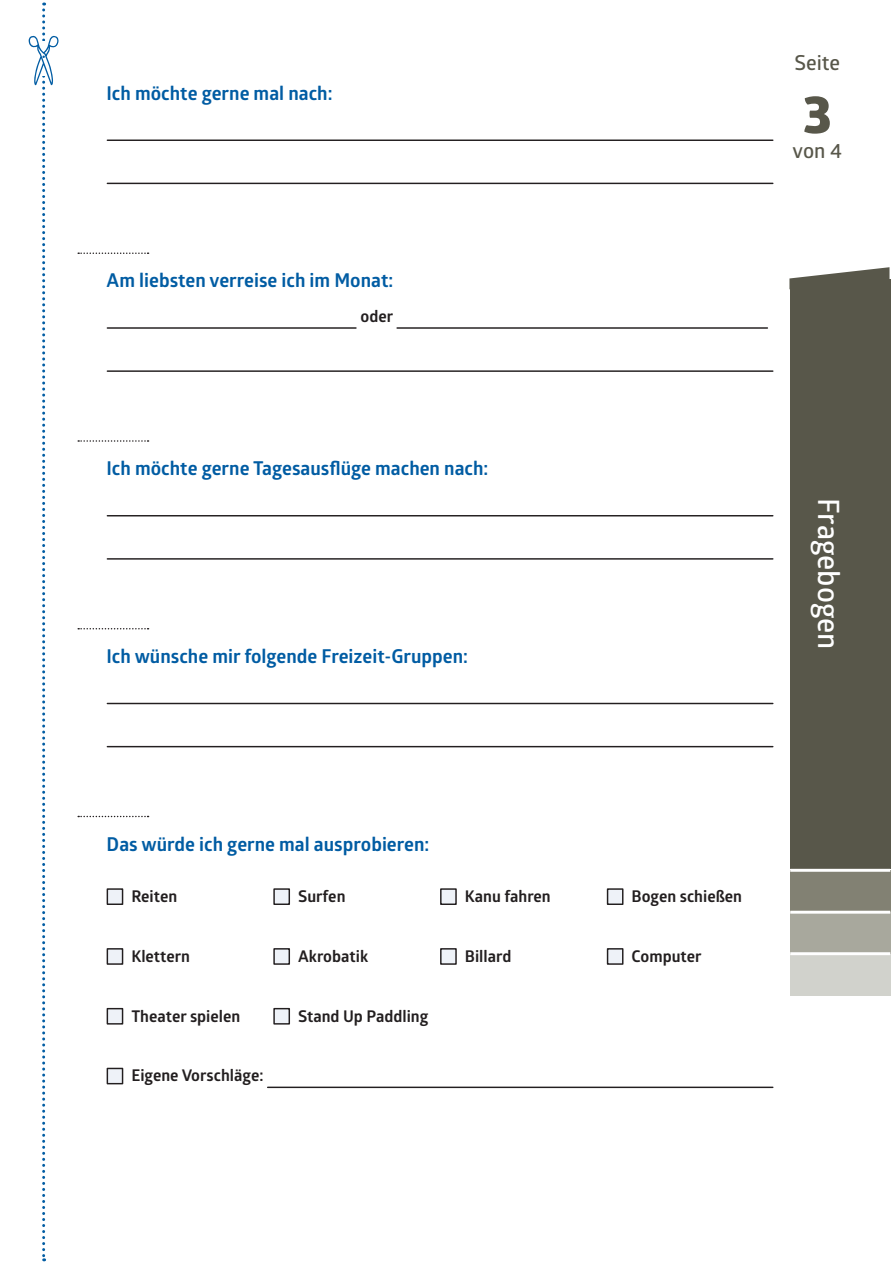
<style>
.page{position:relative;width:893px;height:1263px;background:#fff}
.page>*{position:absolute;margin:0;border:0;box-sizing:border-box;transform-origin:0 0}
.t1{font:800 52.95px "Glober";color:#58574a}
.t2{font:600 29.4px "Glober";color:#fff}
.t3{font:600 20.55px "Glober";color:#58574a}
.t4{font:700 19.05px "Glober";color:#015ca3}
.t5{font:700 16.2px "Glober";color:#231f20}
</style>
<div class="page">
<svg style="left:29px;top:3px;width:30px;height:1258px"></svg>
<svg style="left:78px;top:253px;width:71px;height:1px"></svg>
<svg style="left:78px;top:440px;width:71px;height:2px"></svg>
<svg style="left:78px;top:628px;width:71px;height:1px"></svg>
<svg style="left:78px;top:816px;width:71px;height:1px"></svg>
<hr style="left:107px;top:140px;width:666px;height:1px;background:#231f20">
<hr style="left:107px;top:183px;width:666px;height:1px;background:#231f20">
<hr style="left:107px;top:327px;width:249px;height:2px;background:#231f20">
<hr style="left:397px;top:327px;width:370px;height:2px;background:#231f20">
<hr style="left:107px;top:370px;width:666px;height:2px;background:#231f20">
<hr style="left:107px;top:515px;width:666px;height:1px;background:#231f20">
<hr style="left:107px;top:558px;width:666px;height:2px;background:#231f20">
<hr style="left:107px;top:703px;width:666px;height:1px;background:#231f20">
<hr style="left:107px;top:746px;width:666px;height:1px;background:#231f20">
<div style="left:107px;top:889px;width:16px;height:15px;background:#eef2f8"></div>
<div style="left:107px;top:888px;width:16px;height:17px;border:1px solid #231f20"></div>
<div style="left:274px;top:889px;width:15px;height:15px;background:#eef2f8"></div>
<div style="left:273px;top:888px;width:17px;height:17px;border:1px solid #231f20"></div>
<div style="left:441px;top:889px;width:15px;height:15px;background:#eef2f8"></div>
<div style="left:440px;top:888px;width:17px;height:17px;border:1px solid #231f20"></div>
<div style="left:607px;top:889px;width:16px;height:15px;background:#eef2f8"></div>
<div style="left:607px;top:888px;width:16px;height:17px;border:1px solid #231f20"></div>
<div style="left:107px;top:949px;width:16px;height:15px;background:#eef2f8"></div>
<div style="left:107px;top:948px;width:16px;height:17px;border:1px solid #231f20"></div>
<div style="left:274px;top:949px;width:15px;height:15px;background:#eef2f8"></div>
<div style="left:273px;top:948px;width:17px;height:17px;border:1px solid #231f20"></div>
<div style="left:441px;top:949px;width:15px;height:15px;background:#eef2f8"></div>
<div style="left:440px;top:948px;width:17px;height:17px;border:1px solid #231f20"></div>
<div style="left:607px;top:949px;width:16px;height:15px;background:#eef2f8"></div>
<div style="left:607px;top:948px;width:16px;height:17px;border:1px solid #231f20"></div>
<div style="left:107px;top:1009px;width:16px;height:15px;background:#eef2f8"></div>
<div style="left:107px;top:1008px;width:16px;height:17px;border:1px solid #231f20"></div>
<div style="left:274px;top:1009px;width:15px;height:15px;background:#eef2f8"></div>
<div style="left:273px;top:1008px;width:17px;height:17px;border:1px solid #231f20"></div>
<div style="left:107px;top:1068px;width:16px;height:16px;background:#eef2f8"></div>
<div style="left:107px;top:1068px;width:16px;height:16px;border:1px solid #231f20"></div>
<hr style="left:268px;top:1087px;width:505px;height:1px;background:#231f20">
<div style="left:790px;top:279px;width:100px;height:589px;background:#58574a"></div>
<div style="left:790px;top:870px;width:100px;height:42px;background:#828173"></div>
<div style="left:790px;top:912px;width:100px;height:42px;background:#a8a89d"></div>
<div style="left:790px;top:954px;width:100px;height:42px;background:#d1d2cc"></div>
<hr style="left:790px;top:869px;width:100px;height:3px;background:#fff">
<hr style="left:790px;top:911px;width:100px;height:3px;background:#fff">
<hr style="left:790px;top:952px;width:100px;height:3px;background:#fff">
<svg style="left:789px;top:267px;width:100px;height:22px"></svg>
<p class="t4" style="left:107px;top:86px;width:227px">Ich möchte gerne mal nach:</p>
<p class="t4" style="left:107px;top:274px;width:288px">Am liebsten verreise ich im Monat:</p>
<p class="t5" style="left:360px;top:311px;width:34px">oder</p>
<p class="t4" style="left:107px;top:461px;width:383px">Ich möchte gerne Tagesausflüge machen nach:</p>
<p class="t4" style="left:107px;top:649px;width:363px">Ich wünsche mir folgende Freizeit-Gruppen:</p>
<p class="t3" style="left:794px;top:51px;width:47px">Seite</p>
<h1 class="t1" style="left:803px;top:84px;width:30px">3</h1>
<p class="t3" style="left:792px;top:139px;width:51px">von 4</p>
<h2 class="t2" style="left:845px;top:498px;width:153px;rotate:90deg">Fragebogen</h2>
<p class="t4" style="left:107px;top:837px;width:324px">Das würde ich gerne mal ausprobieren:</p>
<p class="t5" style="left:131px;top:890px;width:47px">Reiten</p>
<p class="t5" style="left:298px;top:890px;width:49px">Surfen</p>
<p class="t5" style="left:465px;top:890px;width:87px">Kanu fahren</p>
<p class="t5" style="left:631px;top:890px;width:112px">Bogen schießen</p>
<p class="t5" style="left:131px;top:950px;width:60px">Klettern</p>
<p class="t5" style="left:298px;top:950px;width:72px">Akrobatik</p>
<p class="t5" style="left:465px;top:950px;width:48px">Billard</p>
<p class="t5" style="left:631px;top:950px;width:72px">Computer</p>
<p class="t5" style="left:131px;top:1010px;width:110px">Theater spielen</p>
<p class="t5" style="left:298px;top:1010px;width:132px">Stand Up Paddling</p>
<p class="t5" style="left:131px;top:1070px;width:134px">Eigene Vorschläge:</p>
</div>
